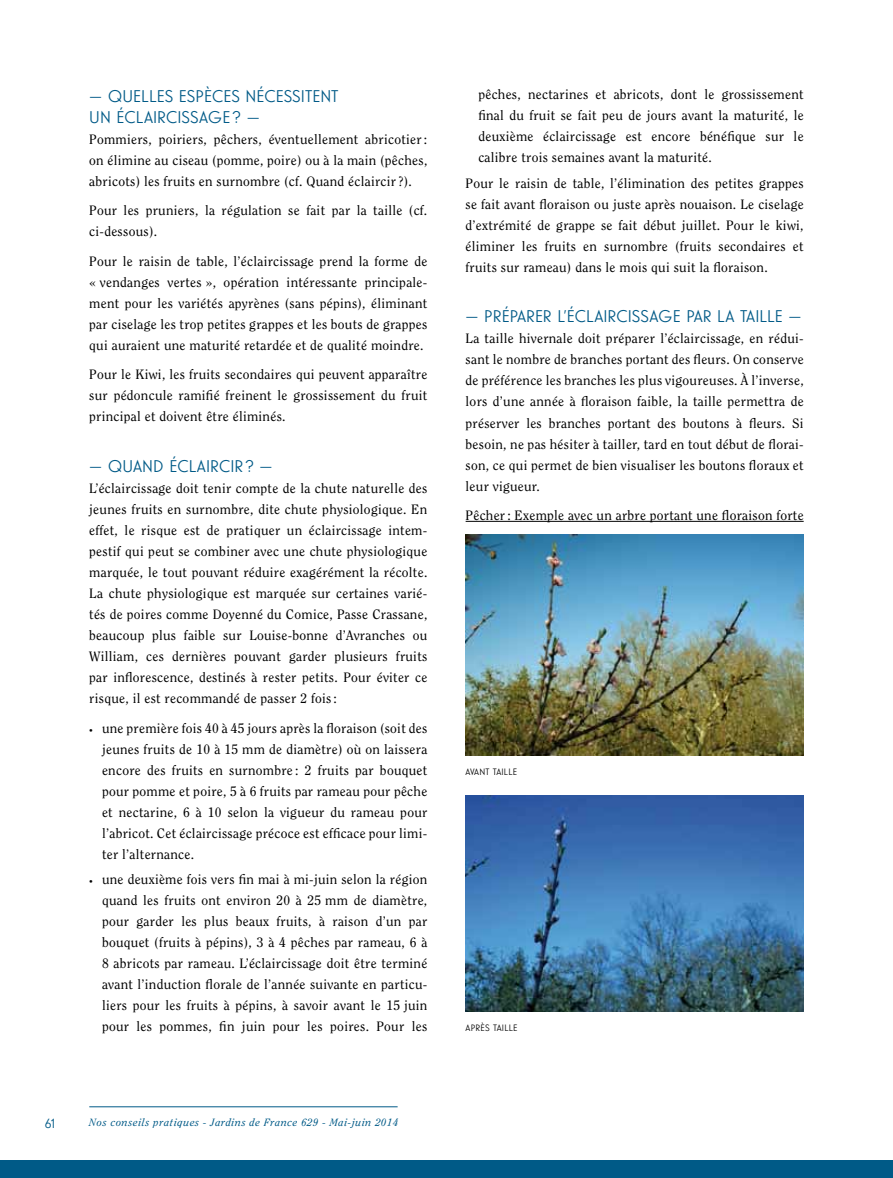
<style>
.page{position:relative;width:893px;height:1178px;background:#fff}
.page>*{position:absolute;margin:0;border:0;box-sizing:border-box;transform-origin:0 0}
.t1{font:16.5px/21px "Guildford Pro";color:#005a87}
.t2{font:13.5px/21px "Clearface Std";letter-spacing:.02em;color:#000;text-align:justify}
.t3{font:13.5px "Guildford Pro";color:#005a87}
.t4{font:italic 10.5px "Clearface Std";letter-spacing:.06em;color:#005a87}
.t5{font:9px "Guildford Pro";letter-spacing:.02em;color:#000}
.s1{font-size:7.5px}
</style>
<div class="page">
<div style="left:0;top:1160px;width:893px;height:18px;background:#005a87"></div>
<hr style="left:89px;top:1106px;width:309px;height:1px;background:#005a87">
<hr style="left:466px;top:521px;width:338px;height:1px;background:#000">
<img style="left:466px;top:535px;width:338px;height:221px">
<img style="left:466px;top:795px;width:338px;height:217px">
<p class="t1" style="left:89px;top:85px;width:251px">— QUELLES ESPÈCES NÉCESSITENT<br>UN ÉCLAIRCISSAGE? —</p>
<p class="t2" style="left:89px;top:128px;width:340px">Pommiers, poiriers, pêchers, éventuellement abricotier: on élimine au ciseau (pomme, poire) ou à la main (pêches, abricots) les fruits en surnombre (cf. Quand éclaircir?).</p>
<p class="t2" style="left:89px;top:200px;width:340px">Pour les pruniers, la régulation se fait par la taille (cf. ci-dessous).</p>
<p class="t2" style="left:89px;top:251px;width:340px">Pour le raisin de table, l’éclaircissage prend la forme de « vendanges vertes », opération intéressante principale&shy;ment pour les variétés apyrènes (sans pépins), éliminant par ciselage les trop petites grappes et les bouts de grappes qui auraient une maturité retardée et de qualité moindre.</p>
<p class="t2" style="left:89px;top:364px;width:340px">Pour le Kiwi, les fruits secondaires qui peuvent apparaître sur pédoncule ramifié freinent le grossissement du fruit principal et doivent être éliminés.</p>
<p class="t1" style="left:89px;top:456px;width:185px">— QUAND ÉCLAIRCIR? —</p>
<p class="t2" style="left:89px;top:478px;width:340px">L’éclaircissage doit tenir compte de la chute naturelle des jeunes fruits en surnombre, dite chute physiologique. En effet, le risque est de pratiquer un éclaircissage intem&shy;pestif qui peut se combiner avec une chute physiologique marquée, le tout pouvant réduire exagérément la récolte.<br>La chute physiologique est marquée sur certaines varié&shy;tés de poires comme Doyenné du Comice, Passe Crassane, beaucoup plus faible sur Louise-bonne d’Avranches ou William, ces dernières pouvant garder plusieurs fruits par inflorescence, destinés à rester petits. Pour éviter ce risque, il est recommandé de passer 2 fois:</p>
<p class="t2" style="left:102px;top:717px;width:327px;text-indent:-13px"><span class="s1">•</span> une première fois 40 à 45 jours après la floraison (soit des jeunes fruits de 10 à 15 mm de diamètre) où on laissera encore des fruits en surnombre : 2 fruits par bouquet pour pomme et poire, 5 à 6 fruits par rameau pour pêche et nectarine, 6 à 10 selon la vigueur du rameau pour l’abricot. Cet éclaircissage précoce est efficace pour limi&shy;ter l’alternance.</p>
<p class="t2" style="left:102px;top:869px;width:327px;text-indent:-13px"><span class="s1">•</span> une deuxième fois vers fin mai à mi-juin selon la région quand les fruits ont environ 20 à 25 mm de diamètre, pour garder les plus beaux fruits, à raison d’un par bouquet (fruits à pépins), 3 à 4 pêches par rameau, 6 à 8 abricots par rameau. L’éclaircissage doit être terminé avant l’induction florale de l’année suivante en particu&shy;liers pour les fruits à pépins, à savoir avant le 15 juin pour les pommes, fin juin pour les poires. Pour les</p>
<p class="t3" style="left:45px;top:1114px;width:12px">61</p>
<p class="t4" style="left:89px;top:1116px;width:310px">Nos conseils pratiques - Jardins de France 629 - Mai-juin 2014</p>
<p class="t2" style="left:478px;top:84px;width:327px">pêches, nectarines et abricots, dont le grossissement final du fruit se fait peu de jours avant la maturité, le deuxième éclaircissage est encore bénéfique sur le calibre trois semaines avant la maturité.</p>
<p class="t2" style="left:466px;top:172px;width:340px">Pour le raisin de table, l’élimination des petites grappes se fait avant floraison ou juste après nouaison. Le ciselage d’extrémité de grappe se fait début juillet. Pour le kiwi, éliminer les fruits en surnombre (fruits secondaires et fruits sur rameau) dans le mois qui suit la floraison.</p>
<p class="t1" style="left:466px;top:306px;width:337px">— PRÉPARER L’ÉCLAIRCISSAGE PAR LA TAILLE —</p>
<p class="t2" style="left:466px;top:328px;width:340px">La taille hivernale doit préparer l’éclaircissage, en rédui&shy;sant le nombre de branches portant des fleurs. On conserve de préférence les branches les plus vigoureuses. À l’inverse, lors d’une année à floraison faible, la taille permettra de préserver les branches portant des boutons à fleurs. Si besoin, ne pas hésiter à tailler, tard en tout début de florai&shy;son, ce qui permet de bien visualiser les boutons floraux et leur vigueur.</p>
<p class="t2" style="left:466px;top:505px;width:340px">Pêcher: Exemple avec un arbre portant une floraison forte</p>
<p class="t5" style="left:466px;top:766px;width:53px">AVANT TAILLE</p>
<p class="t5" style="left:466px;top:1022px;width:53px">APRÈS TAILLE</p>
</div>
